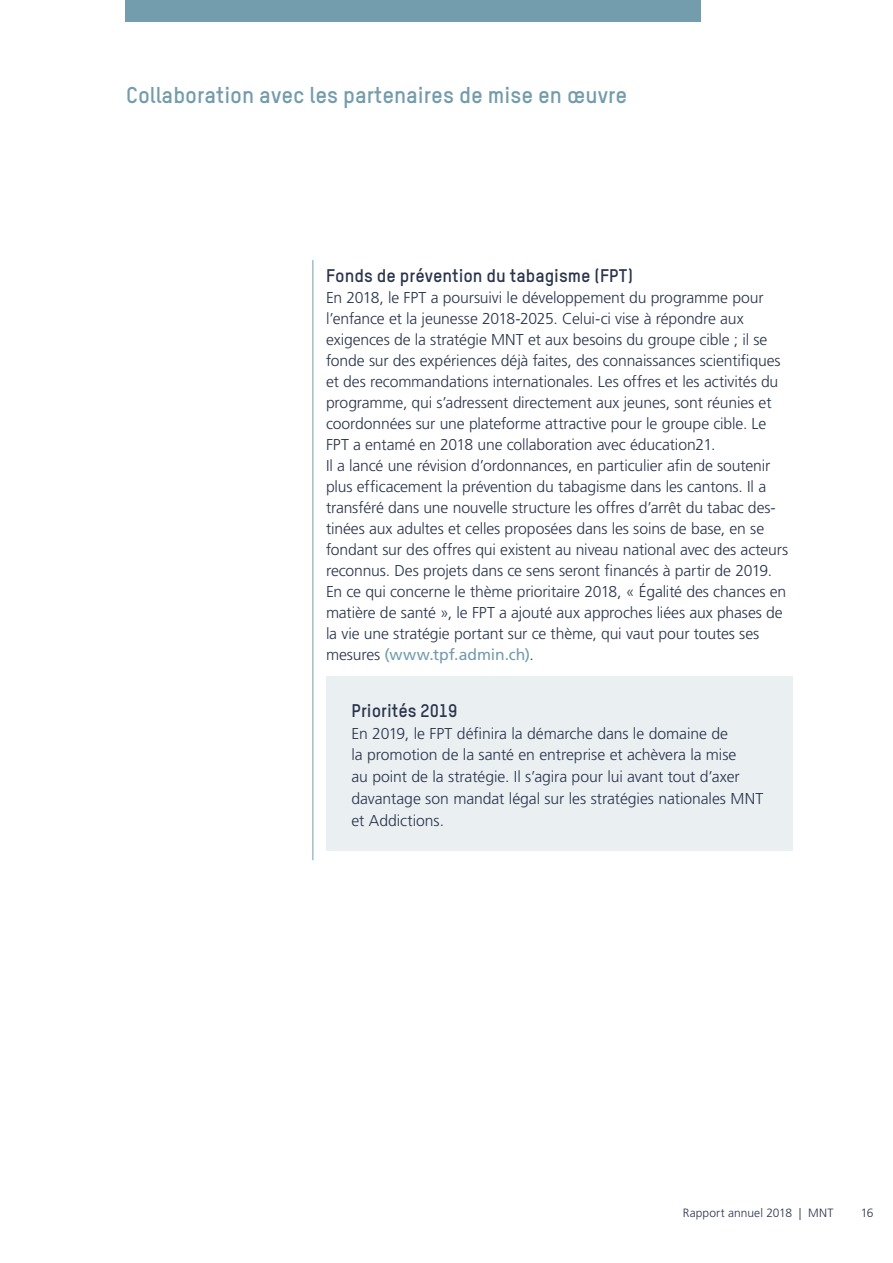
<style>
.page{position:relative;width:893px;height:1263px;background:#fff}
.page>*{position:absolute;margin:0;border:0;box-sizing:border-box;transform-origin:0 0}
.t1{font:700 22.5px "TSTAR";color:#739cac}
.t2{font:700 18px "TSTAR";color:#2b344c}
.t3{font:300 15.75px/21px "Frutiger LT Std";letter-spacing:-.01em;color:#2b344c}
.t4{font:300 12px "Frutiger LT Std";letter-spacing:.01em;color:#2b344c}
.s1{font-weight:400;color:#739cac}
</style>
<div class="page">
<div style="left:126px;top:0;width:574px;height:21px;background:#739cac"></div>
<div style="left:326px;top:676px;width:466px;height:175px;background:#eaeff2"></div>
<hr style="left:312px;top:260px;width:1px;height:600px;background:#739cac">
<h1 class="t1" style="left:126px;top:81px;width:503px">Collaboration avec les partenaires de mise en œuvre</h1>
<p class="t2" style="left:326px;top:264px;width:308px">Fonds de prévention du tabagisme (FPT)</p>
<p class="t3" style="left:326px;top:287px;width:464px">En 2018, le FPT a poursuivi le développement du programme pour l’enfance et la jeunesse 2018-2025. Celui-ci vise à répondre aux exigences de la stratégie MNT et aux besoins du groupe cible ; il se fonde sur des expériences déjà faites, des connaissances scientifiques et des recommandations internationales. Les offres et les activités du programme, qui s’adressent directement aux jeunes, sont réunies et coordonnées sur une plateforme attractive pour le groupe cible. Le FPT a entamé en 2018 une collaboration avec éducation21.<br>Il a lancé une révision d’ordonnances, en particulier afin de soutenir plus efficacement la prévention du tabagisme dans les cantons. Il a transféré dans une nouvelle structure les offres d’arrêt du tabac des&shy;tinées aux adultes et celles proposées dans les soins de base, en se fondant sur des offres qui existent au niveau national avec des acteurs reconnus. Des projets dans ce sens seront financés à partir de 2019.<br>En ce qui concerne le thème prioritaire 2018, « Égalité des chances en matière de santé », le FPT a ajouté aux approches liées aux phases de la vie une stratégie portant sur ce thème, qui vaut pour toutes ses mesures <span class="s1">(www.tpf.admin.ch)</span>.</p>
<p class="t2" style="left:351px;top:699px;width:107px">Priorités 2019</p>
<p class="t3" style="left:351px;top:722px;width:413px;line-height:21.8px">En 2019, le FPT définira la démarche dans le domaine de<br>la promotion de la santé en entreprise et achèvera la mise<br>au point de la stratégie. Il s’agira pour lui avant tout d’axer davantage son mandat légal sur les stratégies nationales MNT et Addictions.</p>
<p class="t4" style="left:683px;top:1206px;width:152px">Rapport annuel 2018 | MNT</p>
<p class="t4" style="left:861px;top:1206px;width:14px">16</p>
</div>
